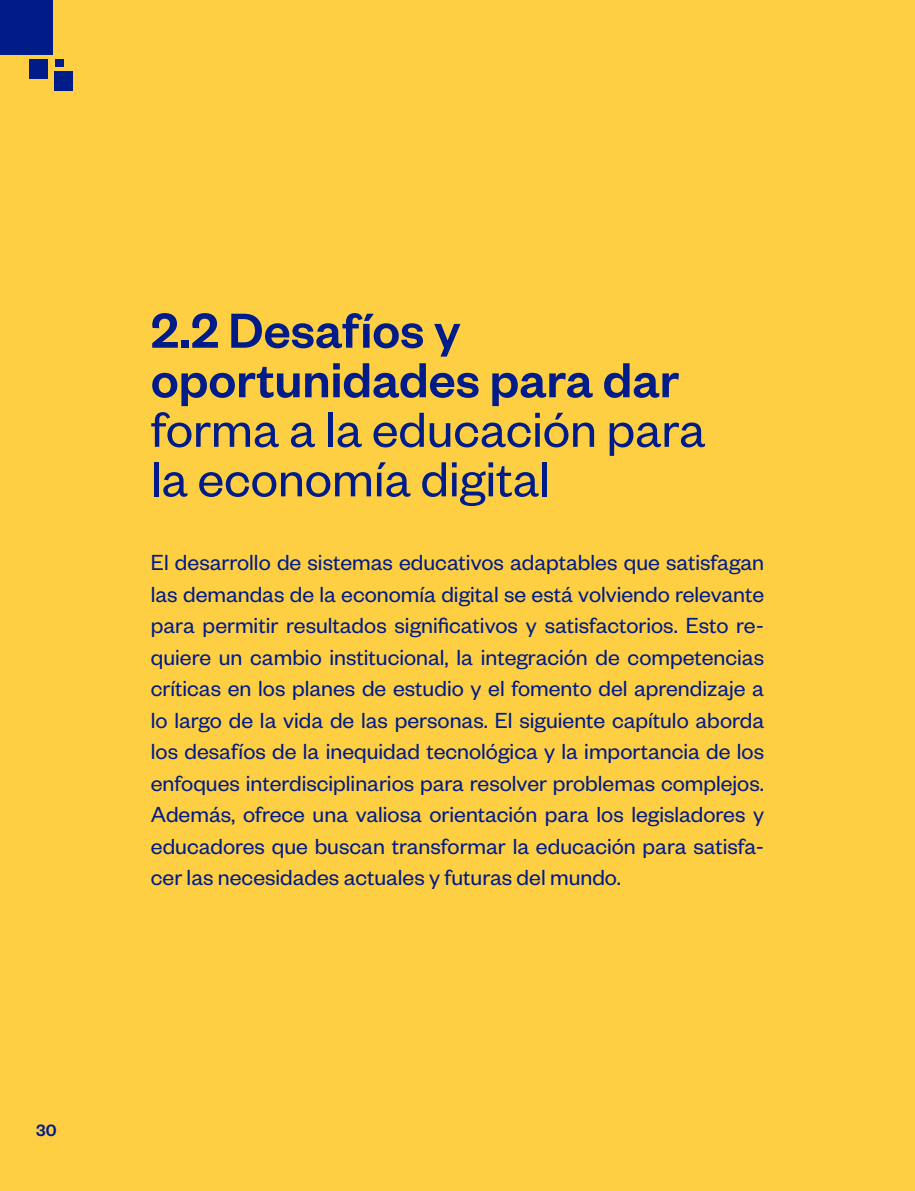
<style>
.page{position:relative;width:915px;height:1191px;background:#fff}
.page>*{position:absolute;margin:0;border:0;box-sizing:border-box;transform-origin:0 0}
.t1{font:54px/49.5px "Founders Grotesk";color:#001c88}
.t2{font:500 54px/49.5px "Founders Grotesk";color:#001c88}
.t3{font:24px/31.5px "Founders Grotesk";color:#001c88;text-align:justify}
.t4{font:500 18px "Founders Grotesk";color:#001c88}
</style>
<div class="page">
<div style="left:0;top:0;width:914px;height:1191px;background:#ffcf43"></div>
<div style="left:0;top:0;width:52px;height:54px;background:#001c88"></div>
<div style="left:29px;top:59px;width:19px;height:19px;background:#001c88"></div>
<div style="left:55px;top:59px;width:8px;height:8px;background:#001c88"></div>
<div style="left:54px;top:71px;width:18px;height:19px;background:#001c88"></div>
<p class="t4" style="left:36px;top:1119px;width:22px">30</p>
<h1 class="t2" style="left:151px;top:303px;width:529px">2.2 Desafíos y oportunidades para dar</h1>
<h1 class="t1" style="left:151px;top:402px;width:556px">forma a la educación para la economía digital</h1>
<p class="t3" style="left:151px;top:546px;width:614px">El desarrollo de sistemas educativos adaptables que satisfagan las demandas de la economía digital se está volviendo relevante para permitir resultados significativos y satisfactorios. Esto re&shy;quiere un cambio institucional, la integración de competencias críticas en los planes de estudio y el fomento del aprendizaje a lo largo de la vida de las personas. El siguiente capítulo aborda los desafíos de la inequidad tecnológica y la importancia de los enfoques interdisciplinarios para resolver problemas complejos.<br>Además, ofrece una valiosa orientación para los legisladores y educadores que buscan transformar la educación para satisfa&shy;cer las necesidades actuales y futuras del mundo.</p>
</div>
